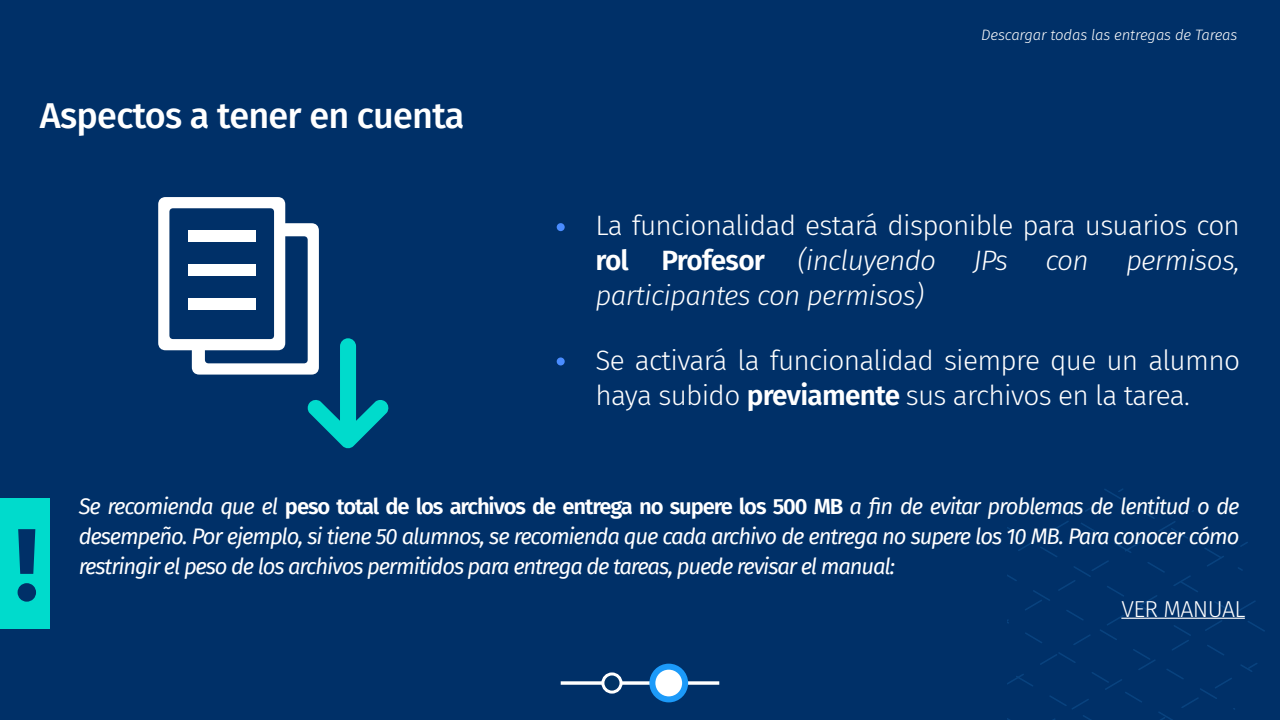
<style>
.page{position:relative;width:1280px;height:720px;background:#003068}
.page>*{position:absolute;margin:0;border:0;box-sizing:border-box;transform-origin:0 0}
.t1{font:500 36px "Fira Sans";letter-spacing:-.02em;color:#fff}
.t2{font:300 28px/35px "Fira Sans";letter-spacing:-.025em;color:#fff}
.t3{font:italic 300 28px "Fira Sans";letter-spacing:-.025em;color:#fff}
.t4{font:300 23px "Fira Sans";letter-spacing:-.025em;color:#fff}
.t5{font:italic 22px/30px "Fira Sans";letter-spacing:-.05em;color:#fff;text-align:justify}
.t6{font:italic 300 15px "Fira Sans";letter-spacing:-.01em;color:#fff}
.s1{font-weight:600}
.s2{font-style:italic}
.s3{font-weight:600;font-style:normal}
</style>
<div class="page">
<svg style="left:1008px;top:488px;width:257px;height:232px"></svg>
<hr style="left:1121px;top:618px;width:124px;height:1px;background:#fff">
<div style="left:557px;top:223px;width:8px;height:8px;background:#4a8cff;border-radius:50%"></div>
<div style="left:557px;top:357px;width:8px;height:8px;background:#4a8cff;border-radius:50%"></div>
<svg style="left:561px;top:681px;width:158px;height:4px"></svg>
<svg style="left:652px;top:667px;width:33px;height:32px"></svg>
<div style="left:649px;top:664px;width:39px;height:38px;border:6px solid #1c9af9;border-radius:50%"></div>
<svg style="left:603px;top:674px;width:18px;height:18px"></svg>
<div style="left:601px;top:672px;width:22px;height:22px;border:3px solid #fff;border-radius:50%"></div>
<div style="left:0;top:498px;width:50px;height:130px;background:#00dbcc"></div>
<svg style="left:18px;top:529px;width:18px;height:73px"></svg>
<svg style="left:158px;top:197px;width:231px;height:252px"></svg>
<h1 class="t1" style="left:40px;top:86px;width:426px">Aspectos a tener en cuenta</h1>
<p class="t6" style="left:981px;top:24px;width:258px">Descargar todas las entregas de Tareas</p>
<p class="t2" style="left:595px;top:208px;width:646px">La funcionalidad estará disponible para usuarios con <span class="s1">rol Profesor</span> <span class="s2">(incluyendo</span></p>
<p class="t3" style="left:974px;top:241px;width:36px">JPs</p>
<p class="t3" style="left:1045px;top:241px;width:45px">con</p>
<p class="t3" style="left:1126px;top:241px;width:115px">permisos,</p>
<p class="t3" style="left:595px;top:276px;width:330px">participantes con permisos)</p>
<p class="t2" style="left:595px;top:343px;width:646px">Se activará la funcionalidad siempre que un alumno haya subido <span class="s1">previamente</span> sus archivos en la tarea.</p>
<p class="t5" style="left:79px;top:491px;width:1162px">Se recomienda que el <span class="s3">peso total de los archivos de entrega no supere los 500 MB</span> a fin de evitar problemas de lentitud o de desempeño. Por ejemplo, si tiene 50 alumnos, se recomienda que cada archivo de entrega no supere los 10 MB. Para conocer cómo restringir el peso de los archivos permitidos para entrega de tareas, puede revisar el manual:</p>
<p class="t4" style="left:1121px;top:592px;width:126px">VER MANUAL</p>
</div>
